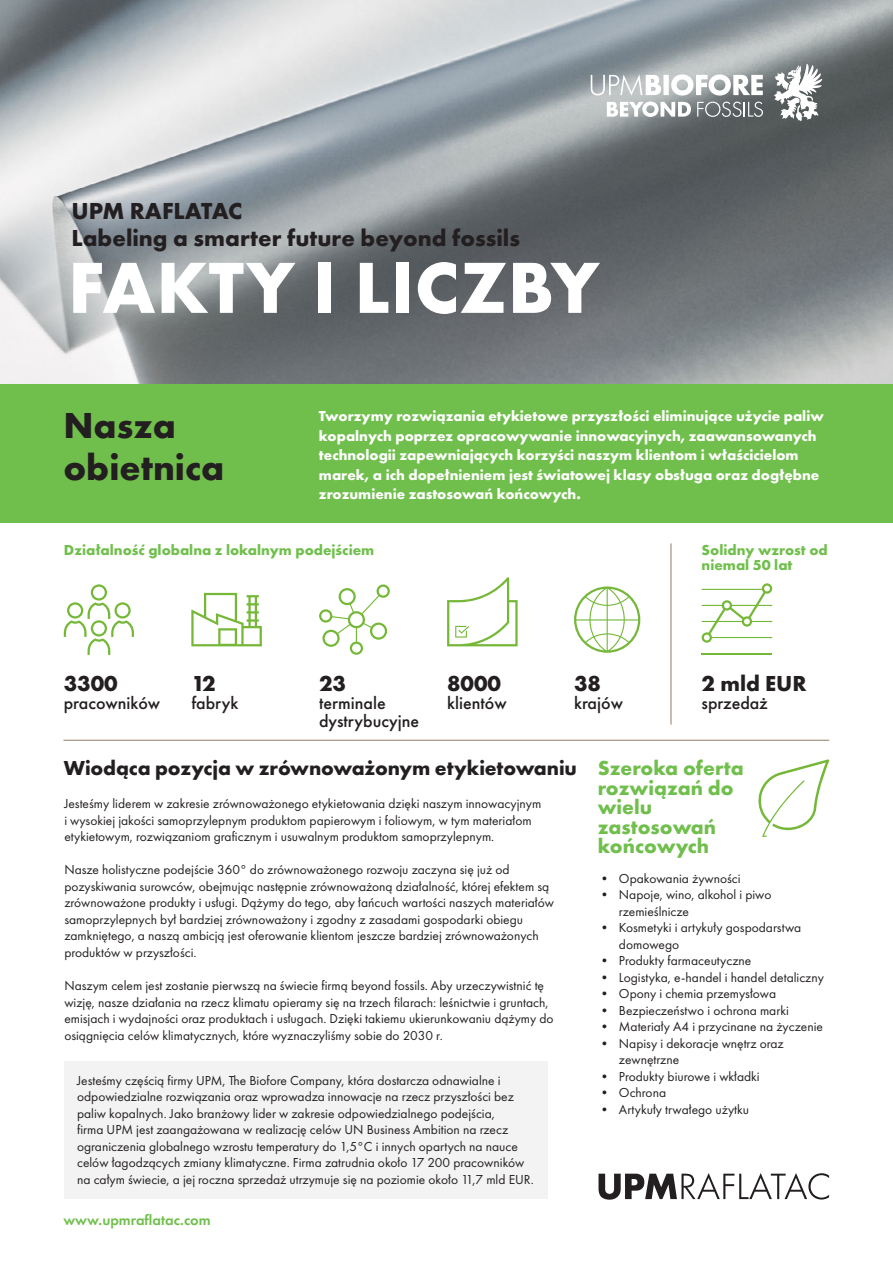
<style>
.page{position:relative;width:893px;height:1263px;background:#fff}
.page>*{position:absolute;margin:0;border:0;box-sizing:border-box;transform-origin:0 0}
.Body_text_PT_light_10_5_14{font:700 75px "Futura PT";letter-spacing:.01em;color:#fff}
.Body_text_PT_light_10_5_14-2{font:700 37.5px/42px "Futura PT";color:#231f20}
.Body_text_PT_light_10_5_14-3{font:700 24px "Futura PT";color:#231f20}
.Body_text_PT_light_10_5_14-4{font:700 22.5px "Futura PT";color:#231f20}
.Body_text_PT_light_10_5_14-5{font:700 21px/19.5px "Futura PT";color:#70bf4c}
.Body_text_PT_light_10_5_14-6{font:700 21px "Futura PT";letter-spacing:-.005em;color:#231f20}
.Body_text_PT_light_10_5_14-7{font:500 18px/18px "Futura PT";color:#231f20}
.Body_text_PT_light_10_5_14-8{font:700 15px/19.5px "Futura PT";color:#fff}
.Body_text_PT_light_10_5_14-9{font:700 15px "Futura PT";color:#70bf4c}
.Body_text_PT_light_10_5_14-10{font:600 15px "Futura PT";color:#70bf4c}
.Body_text_PT_light_10_5_14-11{font:13.5px/16.5px "Futura PT";color:#231f20}
</style>
<div class="page">
<div style="left:0;top:383px;width:893px;height:140px;background:#70bf4c"></div>
<img style="left:0;top:0;width:893px;height:383px">
<div style="left:64px;top:1062px;width:484px;height:137px;background:#f3f3f3"></div>
<hr style="left:63px;top:740px;width:766px;height:1px;background:#927b68">
<hr style="left:671px;top:543px;width:1px;height:181px;background:#927b68">
<svg style="left:64px;top:584px;width:70px;height:71px"></svg>
<svg style="left:447px;top:577px;width:71px;height:69px"></svg>
<svg style="left:319px;top:584px;width:71px;height:71px"></svg>
<svg style="left:574px;top:586px;width:66px;height:67px"></svg>
<svg style="left:191px;top:593px;width:71px;height:53px"></svg>
<hr style="left:702px;top:653px;width:70px;height:1px;background:#75b838">
<svg style="left:702px;top:583px;width:70px;height:60px"></svg>
<svg style="left:758px;top:759px;width:71px;height:78px"></svg>
<svg style="left:598px;top:1173px;width:231px;height:27px"></svg>
<svg style="left:591px;top:74px;width:172px;height:22px"></svg>
<svg style="left:607px;top:102px;width:84px;height:15px"></svg>
<svg style="left:697px;top:102px;width:66px;height:15px"></svg>
<svg style="left:774px;top:64px;width:49px;height:57px"></svg>
<p class="Body_text_PT_light_10_5_14-3" style="left:72px;top:195px;width:172px">UPM RAFLATAC</p>
<p class="Body_text_PT_light_10_5_14-3" style="left:72px;top:222px;width:450px">Labeling a smarter future beyond fossils</p>
<p class="Body_text_PT_light_10_5_14" style="left:68px;top:239px;width:533px">FAKTY I LICZBY</p>
<p class="Body_text_PT_light_10_5_14-2" style="left:63px;top:404px;width:162px">Nasza obietnica</p>
<p class="Body_text_PT_light_10_5_14-8" style="left:319px;top:406px;width:506px">Tworzymy rozwiązania etykietowe przyszłości eliminujące użycie paliw kopalnych poprzez opracowywanie innowacyjnych, zaawansowanych technologii zapewniających korzyści naszym klientom i właścicielom marek, a ich dopełnieniem jest światowej klasy obsługa oraz dogłębne zrozumienie zastosowań końcowych.</p>
<p class="Body_text_PT_light_10_5_14-9" style="left:64px;top:540px;width:312px">Działalność globalna z lokalnym podejściem</p>
<p class="Body_text_PT_light_10_5_14-9" style="left:702px;top:540px;width:128px">Solidny wzrost od</p>
<p class="Body_text_PT_light_10_5_14-9" style="left:702px;top:555px;width:92px">niemal 50 lat</p>
<p class="Body_text_PT_light_10_5_14-4" style="left:64px;top:669px;width:55px">3300</p>
<p class="Body_text_PT_light_10_5_14-7" style="left:64px;top:694px;width:98px">pracowników</p>
<p class="Body_text_PT_light_10_5_14-4" style="left:191px;top:669px;width:26px">12</p>
<p class="Body_text_PT_light_10_5_14-7" style="left:191px;top:694px;width:49px">fabryk</p>
<p class="Body_text_PT_light_10_5_14-4" style="left:319px;top:669px;width:28px">23</p>
<p class="Body_text_PT_light_10_5_14-7" style="left:319px;top:694px;width:101px">terminale dystrybucyjne</p>
<p class="Body_text_PT_light_10_5_14-4" style="left:447px;top:669px;width:55px">8000</p>
<p class="Body_text_PT_light_10_5_14-7" style="left:447px;top:694px;width:61px">klientów</p>
<p class="Body_text_PT_light_10_5_14-4" style="left:574px;top:669px;width:28px">38</p>
<p class="Body_text_PT_light_10_5_14-7" style="left:574px;top:694px;width:50px">krajów</p>
<p class="Body_text_PT_light_10_5_14-4" style="left:702px;top:669px;width:106px">2 mld EUR</p>
<p class="Body_text_PT_light_10_5_14-7" style="left:702px;top:694px;width:68px">sprzedaż</p>
<p class="Body_text_PT_light_10_5_14-6" style="left:64px;top:755px;width:515px">Wiodąca pozycja w zrównoważonym etykietowaniu</p>
<p class="Body_text_PT_light_10_5_14-11" style="left:64px;top:796px;width:478px">Jesteśmy liderem w zakresie zrównoważonego etykietowania dzięki naszym innowacyjnym i wysokiej jakości samoprzylepnym produktom papierowym i foliowym, w tym materiałom etykietowym, rozwiązaniom graficznym i usuwalnym produktom samoprzylepnym.</p>
<p class="Body_text_PT_light_10_5_14-11" style="left:64px;top:862px;width:491px">Nasze holistyczne podejście 360° do zrównoważonego rozwoju zaczyna się już od pozyskiwania surowców, obejmując następnie zrównoważoną działalność, której efektem są zrównoważone produkty i usługi. Dążymy do tego, aby łańcuch wartości naszych materiałów samoprzylepnych był bardziej zrównoważony i zgodny z zasadami gospodarki obiegu zamkniętego, a naszą ambicją jest oferowanie klientom jeszcze bardziej zrównoważonych produktów w przyszłości.</p>
<p class="Body_text_PT_light_10_5_14-11" style="left:64px;top:977px;width:491px">Naszym celem jest zostanie pierwszą na świecie firmą beyond fossils. Aby urzeczywistnić tę wizję, nasze działania na rzecz klimatu opieramy się na trzech filarach: leśnictwie i gruntach, emisjach i wydajności oraz produktach i usługach. Dzięki takiemu ukierunkowaniu dążymy do osiągnięcia celów klimatycznych, które wyznaczyliśmy sobie do 2030 r.</p>
<p class="Body_text_PT_light_10_5_14-11" style="left:77px;top:1072px;width:458px">Jesteśmy częścią firmy UPM, The Biofore Company, która dostarcza odnawialne i odpowiedzialne rozwiązania oraz wprowadza innowacje na rzecz przyszłości bez paliw kopalnych. Jako branżowy lider w zakresie odpowiedzialnego podejścia,<br>firma UPM jest zaangażowana w realizację celów UN Business Ambition na rzecz ograniczenia globalnego wzrostu temperatury do 1,5°C i innych opartych na nauce celów łagodzących zmiany klimatyczne. Firma zatrudnia około 17 200 pracowników na całym świecie, a jej roczna sprzedaż utrzymuje się na poziomie około 11,7 mld EUR.</p>
<p class="Body_text_PT_light_10_5_14-10" style="left:63px;top:1210px;width:149px">www.upmraflatac.com</p>
<p class="Body_text_PT_light_10_5_14-5" style="left:598px;top:758px;width:148px">Szeroka oferta rozwiązań do wielu zastosowań końcowych</p>
<p class="Body_text_PT_light_10_5_14-11" style="left:598px;top:870px;width:144px">• Opakowania żywności</p>
<p class="Body_text_PT_light_10_5_14-11" style="left:619px;top:886px;width:154px;text-indent:-21px">• Napoje, wino, alkohol i piwo rzemieślnicze</p>
<p class="Body_text_PT_light_10_5_14-11" style="left:619px;top:919px;width:184px;text-indent:-21px">• Kosmetyki i artykuły gospodarstwa domowego</p>
<p class="Body_text_PT_light_10_5_14-11" style="left:598px;top:952px;width:155px">• Produkty farmaceutyczne</p>
<p class="Body_text_PT_light_10_5_14-11" style="left:598px;top:969px;width:228px">• Logistyka, e-handel i handel detaliczny</p>
<p class="Body_text_PT_light_10_5_14-11" style="left:598px;top:985px;width:180px">• Opony i chemia przemysłowa</p>
<p class="Body_text_PT_light_10_5_14-11" style="left:598px;top:1002px;width:193px">• Bezpieczeństwo i ochrona marki</p>
<p class="Body_text_PT_light_10_5_14-11" style="left:598px;top:1018px;width:227px">• Materiały A4 i przycinane na życzenie</p>
<p class="Body_text_PT_light_10_5_14-11" style="left:619px;top:1035px;width:166px;text-indent:-21px">• Napisy i dekoracje wnętrz oraz zewnętrzne</p>
<p class="Body_text_PT_light_10_5_14-11" style="left:598px;top:1068px;width:164px">• Produkty biurowe i wkładki</p>
<p class="Body_text_PT_light_10_5_14-11" style="left:598px;top:1084px;width:70px">• Ochrona</p>
<p class="Body_text_PT_light_10_5_14-11" style="left:598px;top:1101px;width:153px">• Artykuły trwałego użytku</p>
</div>
